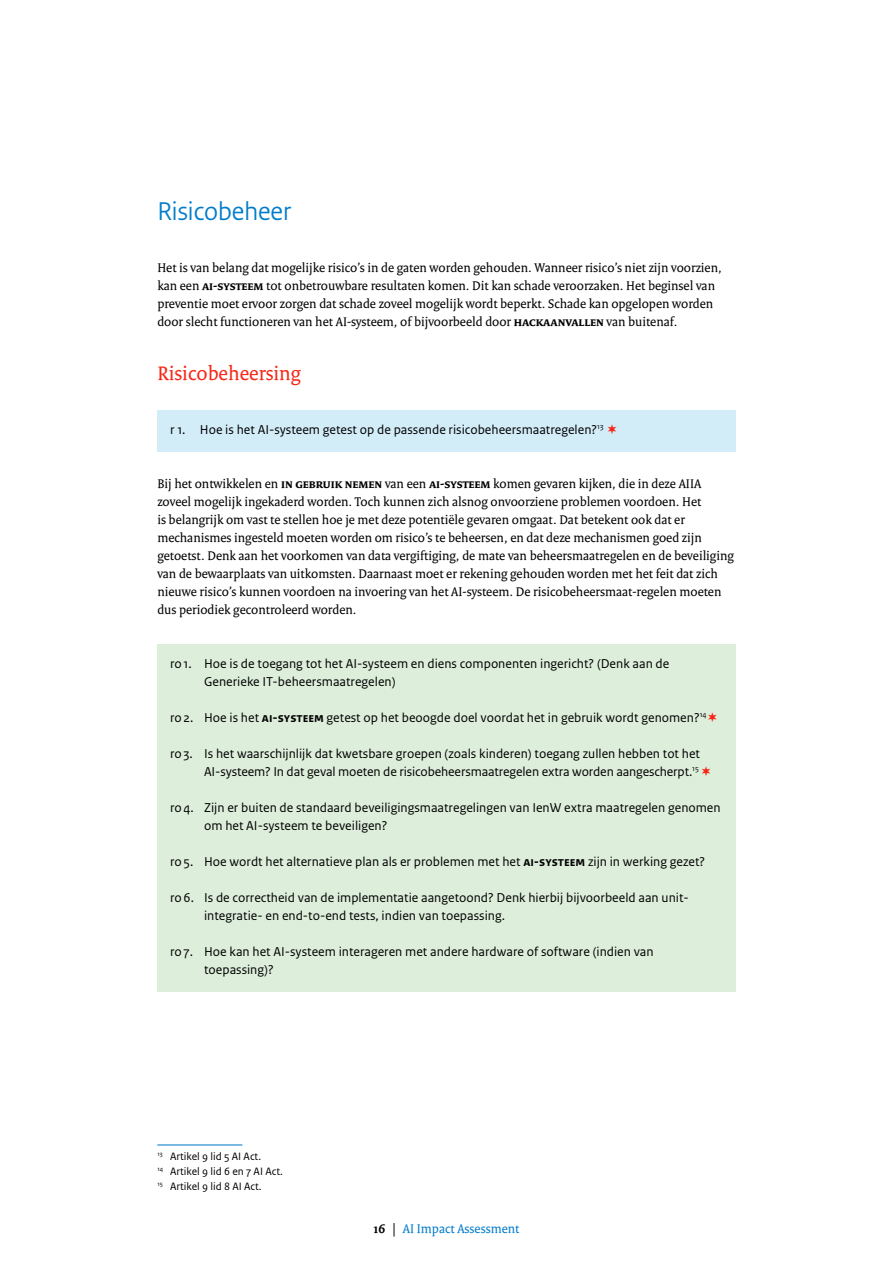
<style>
.page{position:relative;width:893px;height:1263px;background:#fff}
.page>*{position:absolute;margin:0;border:0;box-sizing:border-box;transform-origin:0 0}
.H2_Kop{font:27px "Rijksoverheid Sans Heading";color:#007ccb}
.H3_Paragraafkop_Seri{font:21px "Rijksoverheid Serif";color:#f72717}
.P_Broodtekst_Serif{font:13.5px/18px "Rijksoverheid Serif";color:#000}
.Lijst_BLAUW_r{font:13.5px/18px "Rijksoverheid Sans Text";color:#000}
.t1{font:13.5px "Rijksoverheid Serif";color:#007ccb}
.Voetnoot{font:11.25px "Rijksoverheid Sans Text";color:#000}
.s1{font-weight:700}
.s2{font-weight:700;color:#000}
</style>
<div class="page">
<hr style="left:157px;top:1144px;width:85px;height:1px;background:#007ccb">
<div style="left:157px;top:410px;width:579px;height:41px;background:#d2ecf8"></div>
<div style="left:157px;top:644px;width:579px;height:59px;background:#ddeedb"></div>
<div style="left:157px;top:698px;width:579px;height:41px;background:#ddeedb"></div>
<div style="left:157px;top:734px;width:579px;height:59px;background:#ddeedb"></div>
<div style="left:157px;top:788px;width:579px;height:59px;background:#ddeedb"></div>
<div style="left:157px;top:842px;width:579px;height:41px;background:#ddeedb"></div>
<div style="left:157px;top:878px;width:579px;height:59px;background:#ddeedb"></div>
<div style="left:157px;top:932px;width:579px;height:59px;background:#ddeedb"></div>
<h2 class="H2_Kop" style="left:157px;top:196px;width:136px">Risicobeheer</h2>
<p class="P_Broodtekst_Serif" style="left:157px;top:258px;width:566px">Het is van belang dat mogelijke risico’s in de gaten worden gehouden. Wanneer risico’s niet zijn voorzien, kan een <span class="s1">ai-systeem</span> tot onbetrouwbare resultaten komen. Dit kan schade veroorzaken. Het beginsel van preventie moet ervoor zorgen dat schade zoveel mogelijk wordt beperkt. Schade kan opgelopen worden door slecht functioneren van het AI-systeem, of bijvoorbeeld door <span class="s1">hackaanvallen</span> van buitenaf.</p>
<h3 class="H3_Paragraafkop_Seri" style="left:157px;top:361px;width:145px">Risicobeheersing</h3>
<p class="Lijst_BLAUW_r" style="left:170px;top:421px;width:435px">r 1. Hoe is het AI-systeem getest op de passende risicobeheersmaatregelen?<sup>13</sup></p>
<p class="P_Broodtekst_Serif" style="left:157px;top:474px;width:578px">Bij het ontwikkelen en <span class="s1">in gebruik nemen</span> van een <span class="s1">ai-systeem</span> komen gevaren kijken, die in deze AIIA zoveel mogelijk ingekaderd worden. Toch kunnen zich alsnog onvoorziene problemen voordoen. Het<br>is belangrijk om vast te stellen hoe je met deze potentiële gevaren omgaat. Dat betekent ook dat er mechanismes ingesteld moeten worden om risico’s te beheersen, en dat deze mechanismen goed zijn getoetst. Denk aan het voorkomen van data vergiftiging, de mate van beheersmaatregelen en de beveiliging van de bewaarplaats van uitkomsten. Daarnaast moet er rekening gehouden worden met het feit dat zich nieuwe risico’s kunnen voordoen na invoering van het AI-systeem. De risicobeheersmaat-regelen moeten dus periodiek gecontroleerd worden.</p>
<p class="Lijst_BLAUW_r" style="left:204px;top:655px;width:467px;text-indent:-34px">ro1. Hoe is de toegang tot het AI-systeem en diens componenten ingericht? (Denk aan de<br>Generieke IT-beheersmaatregelen)</p>
<p class="Lijst_BLAUW_r" style="left:170px;top:709px;width:538px">ro2. Hoe is het <span class="s1">ai-systeem</span> getest op het beoogde doel voordat het in gebruik wordt genomen?<sup>14</sup></p>
<p class="Lijst_BLAUW_r" style="left:170px;top:745px;width:531px;text-align:right">ro3. Is het waarschijnlijk dat kwetsbare groepen (zoals kinderen) toegang zullen hebben tot het<br>AI-systeem? In dat geval moeten de risicobeheersmaatregelen extra worden aangescherpt.<sup>15</sup></p>
<p class="Lijst_BLAUW_r" style="left:204px;top:799px;width:518px;text-indent:-34px">ro4. Zijn er buiten de standaard beveiligingsmaatregelingen van IenW extra maatregelen genomen om het AI-systeem te beveiligen?</p>
<p class="Lijst_BLAUW_r" style="left:170px;top:853px;width:537px">ro5. Hoe wordt het alternatieve plan als er problemen met het <span class="s1">ai-systeem</span> zijn in werking gezet?</p>
<p class="Lijst_BLAUW_r" style="left:204px;top:889px;width:486px;text-indent:-34px">ro6. Is de correctheid van de implementatie aangetoond? Denk hierbij bijvoorbeeld aan unit&shy;integratie- en end-to-end tests, indien van toepassing.</p>
<p class="Lijst_BLAUW_r" style="left:204px;top:943px;width:451px;text-indent:-34px">ro7. Hoe kan het AI-systeem interageren met andere hardware of software (indien van toepassing)?</p>
<p class="Voetnoot" style="left:157px;top:1150px;width:105px"><sup>13</sup> Artikel 9 lid 5 AI Act.</p>
<p class="Voetnoot" style="left:157px;top:1165px;width:127px"><sup>14</sup> Artikel 9 lid 6 en 7 AI Act.</p>
<p class="Voetnoot" style="left:157px;top:1180px;width:106px"><sup>15</sup> Artikel 9 lid 8 AI Act.</p>
<p class="t1" style="left:373px;top:1220px;width:148px"><span class="s2">16 |</span> AI Impact Assessment</p>
</div>
